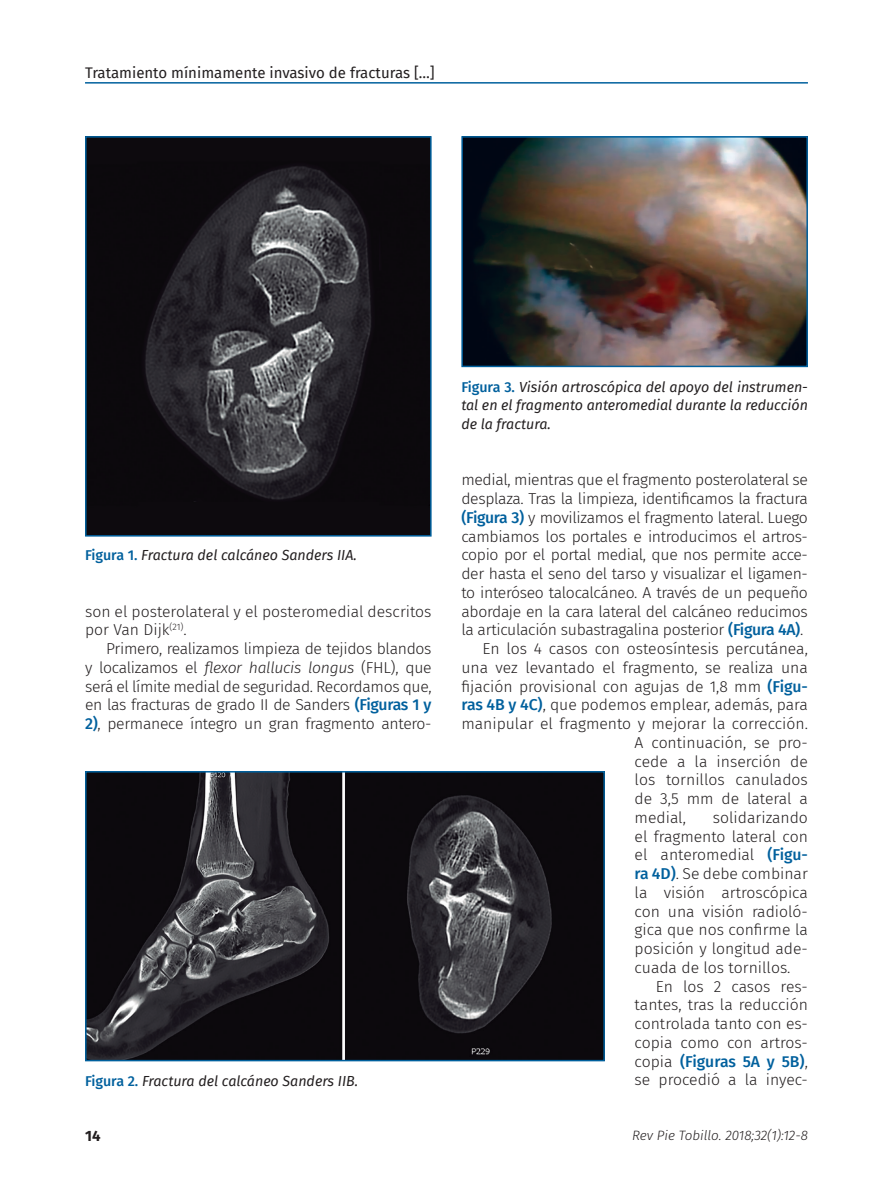
<style>
.page{position:relative;width:893px;height:1191px;background:#fff}
.page>*{position:absolute;margin:0;border:0;box-sizing:border-box;transform-origin:0 0}
.t1{font:300 15.75px/18.8px "Fira Sans";letter-spacing:-.02em;color:#231f20;text-align:justify}
.t2{font:300 15.75px/18.8px "Fira Sans";color:#231f20}
.t3{font:15px "Fira Sans";color:#231f20}
.t4{font:700 15px "Fira Sans";color:#231f20}
.t5{font:italic 14.25px/18.8px "Fira Sans";color:#231f20;text-align:justify}
.t6{font:italic 300 13.5px "Fira Sans";color:#231f20}
.s1{font-weight:500;font-style:normal;color:#00609d}
.s2{font-style:italic}
.s3{font-weight:500;color:#00609d}
</style>
<div class="page">
<hr style="left:85px;top:82px;width:723px;height:2px;background:#00609d">
<img style="left:88px;top:139px;width:341px;height:394px">
<div style="left:85px;top:136px;width:347px;height:400px;border:2px solid #00609d"></div>
<img style="left:464px;top:139px;width:341px;height:225px">
<div style="left:461px;top:136px;width:347px;height:231px;border:2px solid #00609d"></div>
<img style="left:88px;top:774px;width:514px;height:284px">
<div style="left:85px;top:771px;width:520px;height:290px;border:2px solid #00609d"></div>
<p class="t3" style="left:85px;top:61px;width:351px">Tratamiento mínimamente invasivo de fracturas […]</p>
<p class="t5" style="left:85px;top:546px;width:273px"><span class="s1">Figura 1.</span> Fractura del calcáneo Sanders IIA.</p>
<p class="t2" style="left:85px;top:602px;width:348px">son el posterolateral y el posteromedial descritos por Van Dijk<sup>(21)</sup>.</p>
<p class="t1" style="left:85px;top:639px;width:348px;text-indent:21px">Primero, realizamos limpieza de tejidos blandos y localizamos el <span class="s2">flexor hallucis longus</span> (FHL), que será el límite medial de seguridad. Recordamos que, en las fracturas de grado II de Sanders <span class="s3">(Figuras 1 y 2)</span>, permanece íntegro un gran fragmento antero-</p>
<p class="t5" style="left:85px;top:1071px;width:275px"><span class="s1">Figura 2.</span> Fractura del calcáneo Sanders IIB.</p>
<p class="t5" style="left:461px;top:377px;width:348px"><span class="s1">Figura 3.</span> Visión artroscópica del apoyo del instrumen&shy;tal en el fragmento anteromedial durante la reducción de la fractura.</p>
<p class="t1" style="left:461px;top:470px;width:348px">medial, mientras que el fragmento posterolateral se</p>
<p class="t1" style="left:461px;top:489px;width:348px">desplaza. Tras la limpieza, identificamos la fractura</p>
<p class="t1" style="left:461px;top:508px;width:348px"><span class="s3">(Figura 3)</span> y movilizamos el fragmento lateral. Luego</p>
<p class="t1" style="left:461px;top:527px;width:348px">cambiamos los portales e introducimos el artros-</p>
<p class="t1" style="left:461px;top:545px;width:348px">copio por el portal medial, que nos permite acce-</p>
<p class="t1" style="left:461px;top:564px;width:348px">der hasta el seno del tarso y visualizar el ligamen-</p>
<p class="t1" style="left:461px;top:583px;width:348px">to interóseo talocalcáneo. A través de un pequeño</p>
<p class="t1" style="left:461px;top:601px;width:348px">abordaje en la cara lateral del calcáneo reducimos</p>
<p class="t1" style="left:461px;top:620px;width:343px">la articulación subastragalina posterior <span class="s3">(Figura 4A)</span>.</p>
<p class="t2" style="left:483px;top:639px;width:327px">En los 4 casos con osteosíntesis percutánea,</p>
<p class="t2" style="left:461px;top:658px;width:348px">una vez levantado el fragmento, se realiza una</p>
<p class="t2" style="left:461px;top:676px;width:348px">fijación provisional con agujas de 1,8 mm <span class="s3">(Figu-</span></p>
<p class="t2" style="left:461px;top:695px;width:348px"><span class="s3">ras 4B y 4C)</span>, que podemos emplear, además, para</p>
<p class="t2" style="left:461px;top:714px;width:348px">manipular el fragmento y mejorar la corrección.</p>
<p class="t2" style="left:635px;top:733px;width:175px">A continuación, se pro-</p>
<p class="t2" style="left:635px;top:751px;width:175px">cede a la inserción de</p>
<p class="t2" style="left:635px;top:770px;width:175px">los tornillos canulados</p>
<p class="t2" style="left:635px;top:789px;width:175px">de 3,5 mm de lateral a</p>
<p class="t1" style="left:635px;top:808px;width:53px">medial,</p>
<p class="t1" style="left:635px;top:808px;width:175px;text-indent:78px">solidarizando el fragmento lateral con el anteromedial <span class="s3">(Figu&shy;ra 4D)</span>. Se debe combinar la visión artroscópica con una visión radioló&shy;gica que nos confirme la posición y longitud ade&shy;cuada de los tornillos.</p>
<p class="t1" style="left:635px;top:976px;width:175px;text-indent:21px">En los 2 casos res&shy;tantes, tras la reducción controlada tanto con es&shy;copia como con artros&shy;copia <span class="s3">(Figuras 5A y 5B)</span>, se procedió a la inyec-</p>
<p class="t4" style="left:85px;top:1123px;width:17px">14</p>
<p class="t6" style="left:632px;top:1125px;width:177px">Rev Pie Tobillo. 2018;32(1):12-8</p>
</div>
